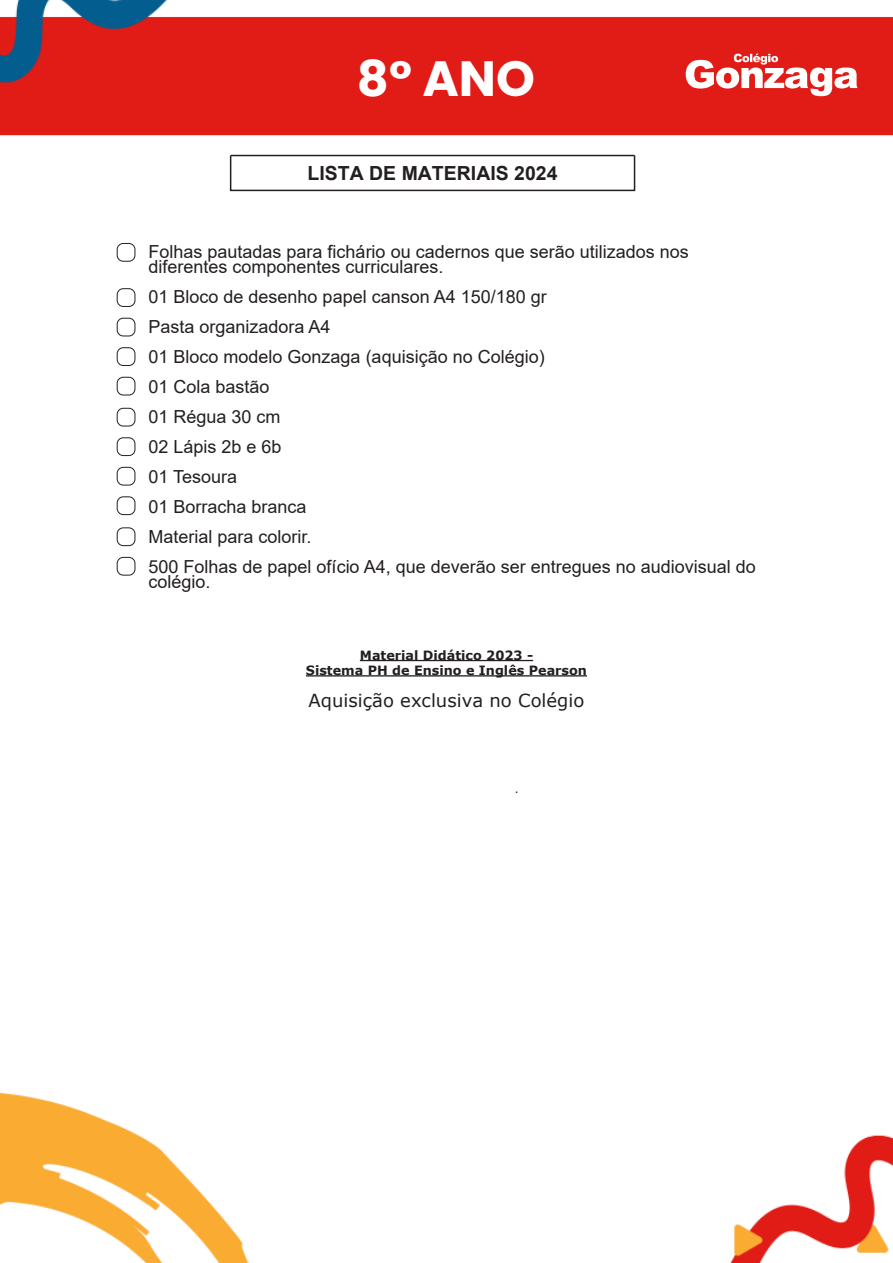
<style>
.page{position:relative;width:893px;height:1263px;background:#fff}
.page>*{position:absolute;margin:0;border:0;box-sizing:border-box;transform-origin:0 0}
.t1{font:700 49.5px "Poppins";color:#fff}
.t2{font:700 19.5px "Arial";color:#231f20}
.t3{font:18px/30px "Arial";color:#231f20}
.t4{font:18px "Verdana";color:#231f20}
.t5{font:700 12.75px/15.3px "Verdana";color:#231f20;text-align:center}
.t6{font:10.5px "Verdana";color:#231f20}
</style>
<div class="page">
<img style="left:0;top:0;width:893px;height:1263px">
<svg style="left:686px;top:54px;width:171px;height:42px"></svg>
<div style="left:230px;top:155px;width:405px;height:36px;border:2px solid #231f20"></div>
<hr style="left:231px;top:155px;width:403px;height:1px;background:#231f20">
<div style="left:117px;top:243px;width:18px;height:19px;border:1px solid #231f20;border-radius:6px"></div>
<div style="left:117px;top:288px;width:18px;height:19px;border:1px solid #231f20;border-radius:6px"></div>
<div style="left:117px;top:318px;width:18px;height:18px;border:1px solid #231f20;border-radius:6px"></div>
<div style="left:117px;top:347px;width:18px;height:19px;border:1px solid #231f20;border-radius:6px"></div>
<div style="left:117px;top:377px;width:18px;height:18px;border:1px solid #231f20;border-radius:6px"></div>
<div style="left:117px;top:408px;width:18px;height:18px;border:1px solid #231f20;border-radius:6px"></div>
<div style="left:117px;top:437px;width:18px;height:19px;border:1px solid #231f20;border-radius:6px"></div>
<div style="left:117px;top:467px;width:18px;height:18px;border:1px solid #231f20;border-radius:6px"></div>
<div style="left:117px;top:496px;width:18px;height:19px;border:1px solid #231f20;border-radius:6px"></div>
<div style="left:117px;top:527px;width:18px;height:19px;border:1px solid #231f20;border-radius:6px"></div>
<div style="left:117px;top:557px;width:18px;height:18px;border:1px solid #231f20;border-radius:6px"></div>
<hr style="left:360px;top:660px;width:173px;height:1px;background:#231f20">
<hr style="left:306px;top:675px;width:281px;height:1px;background:#231f20">
<h1 class="t1" style="left:357px;top:49px;width:180px">8° ANO</h1>
<p class="t2" style="left:308px;top:159px;width:251px">LISTA DE MATERIAIS 2024</p>
<p class="t3" style="left:149px;top:244px;width:542px;line-height:15px">Folhas pautadas para fichário ou cadernos que serão utilizados nos diferentes componentes curriculares.</p>
<p class="t3" style="left:149px;top:282px;width:609px">01 Bloco de desenho papel canson A4 150/180 gr<br>Pasta organizadora A4<br>01 Bloco modelo Gonzaga (aquisição no Colégio)<br>01 Cola bastão<br>01 Régua 30 cm<br>02 Lápis 2b e 6b<br>01 Tesoura<br>01 Borracha branca<br>Material para colorir.<br>500 Folhas de papel ofício A4, que deverão ser entregues no audiovisual do</p>
<p class="t3" style="left:149px;top:567px;width:64px">colégio.</p>
<p class="t5" style="left:306px;top:647px;width:283px">Material Didático 2023 -<br>Sistema PH de Ensino e Inglês Pearson</p>
<p class="t4" style="left:309px;top:688px;width:277px">Aquisição exclusiva no Colégio</p>
<p class="t6" style="left:515px;top:782px;width:5px">.</p>
</div>
